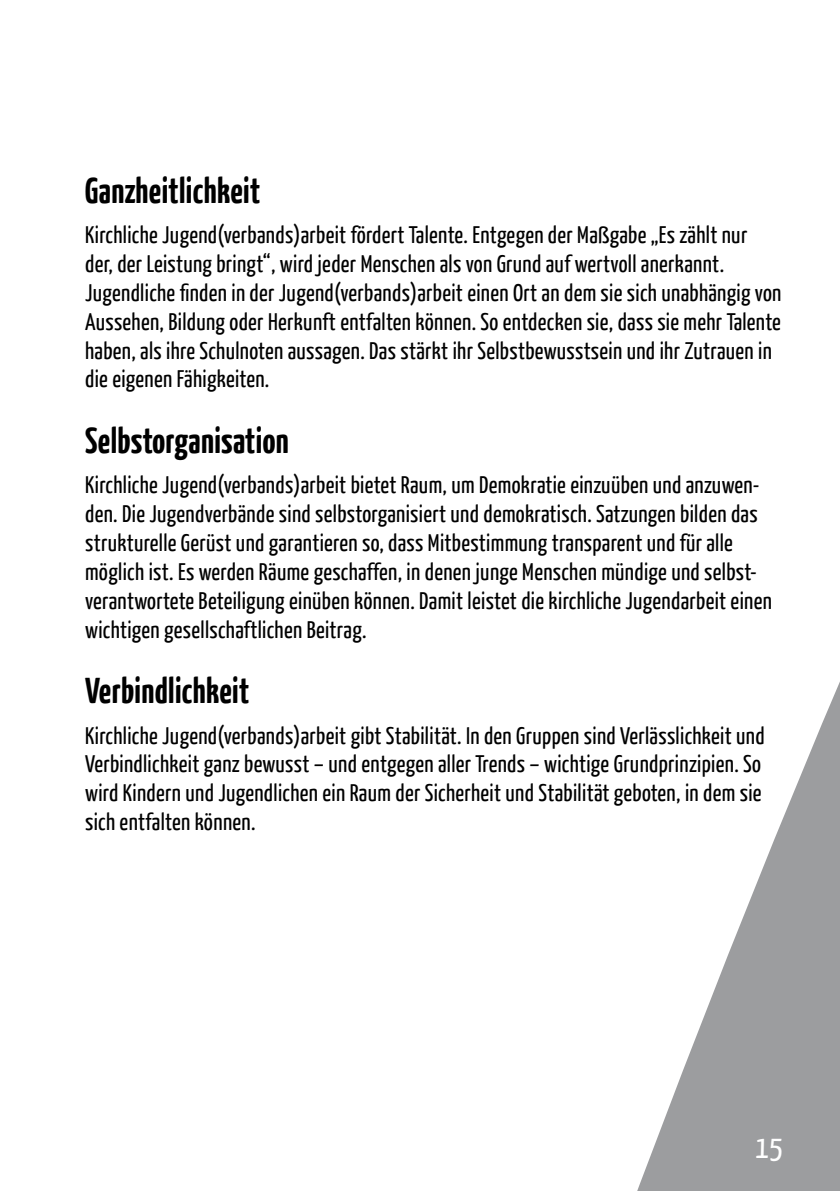
<style>
.page{position:relative;width:840px;height:1191px;background:#fff}
.page>*{position:absolute;margin:0;border:0;box-sizing:border-box;transform-origin:0 0}
.t1{font:700 36px "BDKJ";color:#000}
.t2{font:32px "BDKJ";color:#fff}
.t3{font:24px/28.8px "BDKJ";color:#000}
</style>
<div class="page">
<svg style="left:637px;top:684px;width:202px;height:507px;fill:#9c9d9f"></svg>
<h1 class="t1" style="left:85px;top:167px;width:177px">Ganzheitlichkeit</h1>
<p class="t3" style="left:85px;top:220px;width:697px">Kirchliche Jugend(verbands)arbeit fördert Talente. Entgegen der Maßgabe „Es zählt nur der, der Leistung bringt“, wird jeder Menschen als von Grund auf wertvoll anerkannt.<br>Jugendliche finden in der Jugend(verbands)arbeit einen Ort an dem sie sich unabhängig von Aussehen, Bildung oder Herkunft entfalten können. So entdecken sie, dass sie mehr Talente haben, als ihre Schulnoten aussagen. Das stärkt ihr Selbstbewusstsein und ihr Zutrauen in die eigenen Fähigkeiten.</p>
<h1 class="t1" style="left:85px;top:417px;width:205px">Selbstorganisation</h1>
<p class="t3" style="left:85px;top:470px;width:688px">Kirchliche Jugend(verbands)arbeit bietet Raum, um Demokratie einzuüben und anzuwen&shy;den. Die Jugendverbände sind selbstorganisiert und demokratisch. Satzungen bilden das strukturelle Gerüst und garantieren so, dass Mitbestimmung transparent und für alle möglich ist. Es werden Räume geschaffen, in denen junge Menschen mündige und selbst&shy;verantwortete Beteiligung einüben können. Damit leistet die kirchliche Jugendarbeit einen wichtigen gesellschaftlichen Beitrag.</p>
<h1 class="t1" style="left:85px;top:667px;width:166px">Verbindlichkeit</h1>
<p class="t3" style="left:85px;top:720px;width:681px">Kirchliche Jugend(verbands)arbeit gibt Stabilität. In den Gruppen sind Verlässlichkeit und Verbindlichkeit ganz bewusst – und entgegen aller Trends – wichtige Grundprinzipien. So wird Kindern und Jugendlichen ein Raum der Sicherheit und Stabilität geboten, in dem sie sich entfalten können.</p>
<h2 class="t2" style="left:755px;top:1126px;width:14px">15</h2>
</div>
